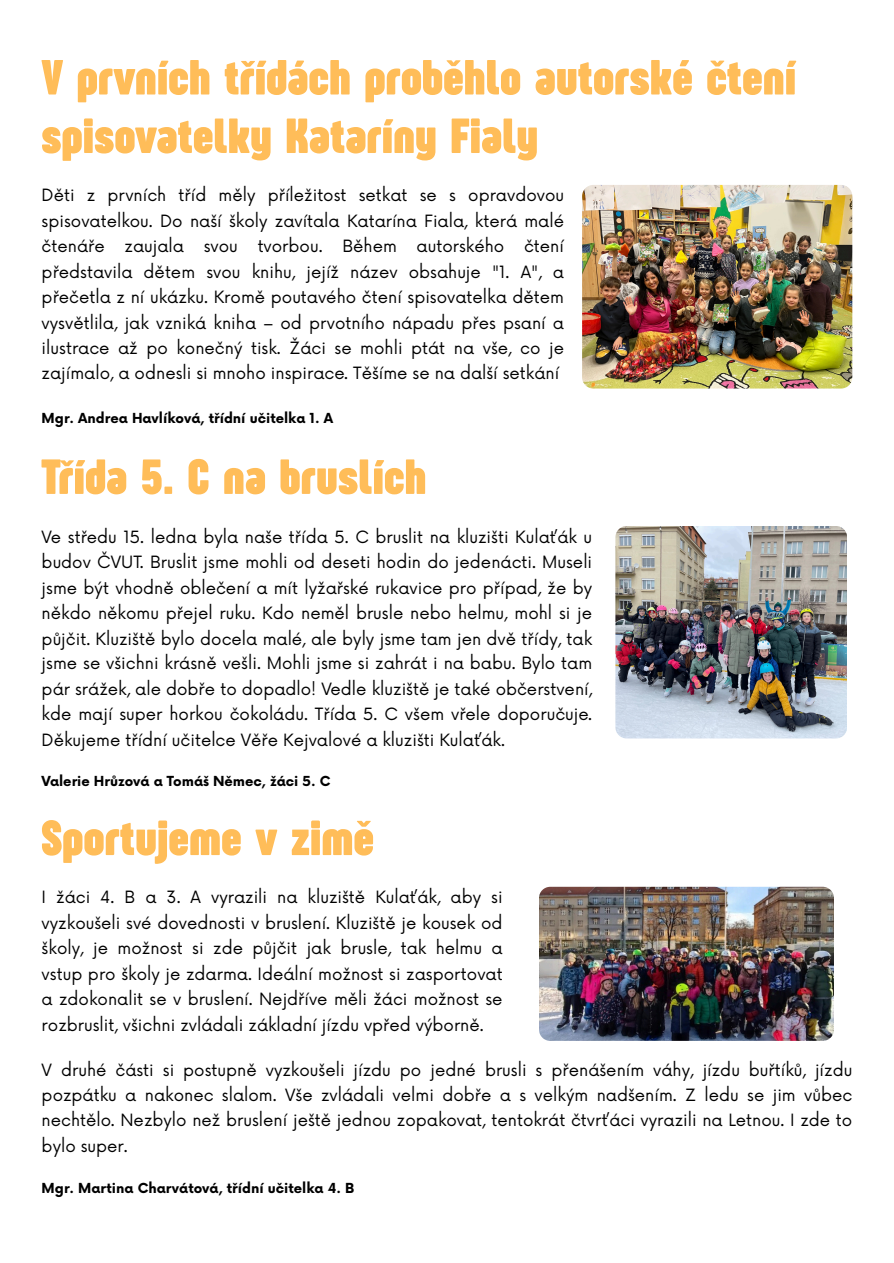
<style>
.page{position:relative;width:894px;height:1263px;background:#fff}
.page>*{position:absolute;margin:0;border:0;box-sizing:border-box;transform-origin:0 0}
.t1{font:700 51px/58.5px "Sugo Pro Display";letter-spacing:.015em;color:#ffbd59}
.t2{font:16.5px/25.3px "Now";color:#000;text-align:justify}
.t3{font:700 13.5px "Now";color:#000}
</style>
<div class="page">
<img style="left:582px;top:185px;width:270px;height:203px;border-radius:11px">
<img style="left:615px;top:526px;width:231px;height:212px;border-radius:11px">
<img style="left:539px;top:887px;width:294px;height:154px;border-radius:11px">
<h2 class="t1" style="left:42px;top:48px;width:755px">V prvních třídách proběhlo autorské čtení spisovatelky Kataríny Fialy</h2>
<p class="t2" style="left:42px;top:184px;width:524px">Děti z prvních tříd měly příležitost setkat se s opravdovou spisovatelkou. Do naší školy zavítala Katarína Fiala, která malé čtenáře zaujala svou tvorbou. Během autorského čtení představila dětem svou knihu, jejíž název obsahuje "1. A", a přečetla z ní ukázku. Kromě poutavého čtení spisovatelka dětem vysvětlila, jak vzniká kniha – od prvotního nápadu přes psaní a ilustrace až po konečný tisk. Žáci se mohli ptát na vše, co je zajímalo, a odnesli si mnoho inspirace. Těšíme se na další setkání</p>
<p class="t3" style="left:42px;top:411px;width:293px">Mgr. Andrea Havlíková, třídní učitelka 1. A</p>
<h2 class="t1" style="left:42px;top:448px;width:386px">Třída 5. C na bruslích</h2>
<p class="t2" style="left:42px;top:526px;width:552px">Ve středu 15. ledna byla naše třída 5. C bruslit na kluzišti Kulaťák u budov ČVUT. Bruslit jsme mohli od deseti hodin do jedenácti. Museli jsme být vhodně oblečení a mít lyžařské rukavice pro případ, že by někdo někomu přejel ruku. Kdo neměl brusle nebo helmu, mohl si je půjčit. Kluziště bylo docela malé, ale byly jsme tam jen dvě třídy, tak jsme se všichni krásně vešli. Mohli jsme si zahrát i na babu. Bylo tam pár srážek, ale dobře to dopadlo! Vedle kluziště je také občerstvení, kde mají super horkou čokoládu. Třída 5. C všem vřele doporučuje.<br>Děkujeme třídní učitelce Věře Kejvalové a kluzišti Kulaťák.</p>
<p class="t3" style="left:42px;top:774px;width:290px">Valerie Hrůzová a Tomáš Němec, žáci 5. C</p>
<h2 class="t1" style="left:42px;top:809px;width:333px">Sportujeme v zimě</h2>
<p class="t2" style="left:42px;top:886px;width:462px">I žáci 4. B a 3. A vyrazili na kluziště Kulaťák, aby si vyzkoušeli své dovednosti v bruslení. Kluziště je kousek od školy, je možnost si zde půjčit jak brusle, tak helmu a vstup pro školy je zdarma. Ideální možnost si zasportovat a zdokonalit se v bruslení. Nejdříve měli žáci možnost se rozbruslit, všichni zvládali základní jízdu vpřed výborně.</p>
<p class="t2" style="left:42px;top:1058px;width:811px">V druhé části si postupně vyzkoušeli jízdu po jedné brusli s přenášením váhy, jízdu buřtíků, jízdu pozpátku a nakonec slalom. Vše zvládali velmi dobře a s velkým nadšením. Z ledu se jim vůbec nechtělo. Nezbylo než bruslení ještě jednou zopakovat, tentokrát čtvrťáci vyrazili na Letnou. I zde to bylo super.</p>
<p class="t3" style="left:42px;top:1180px;width:314px">Mgr. Martina Charvátová, třídní učitelka 4. B</p>
</div>
